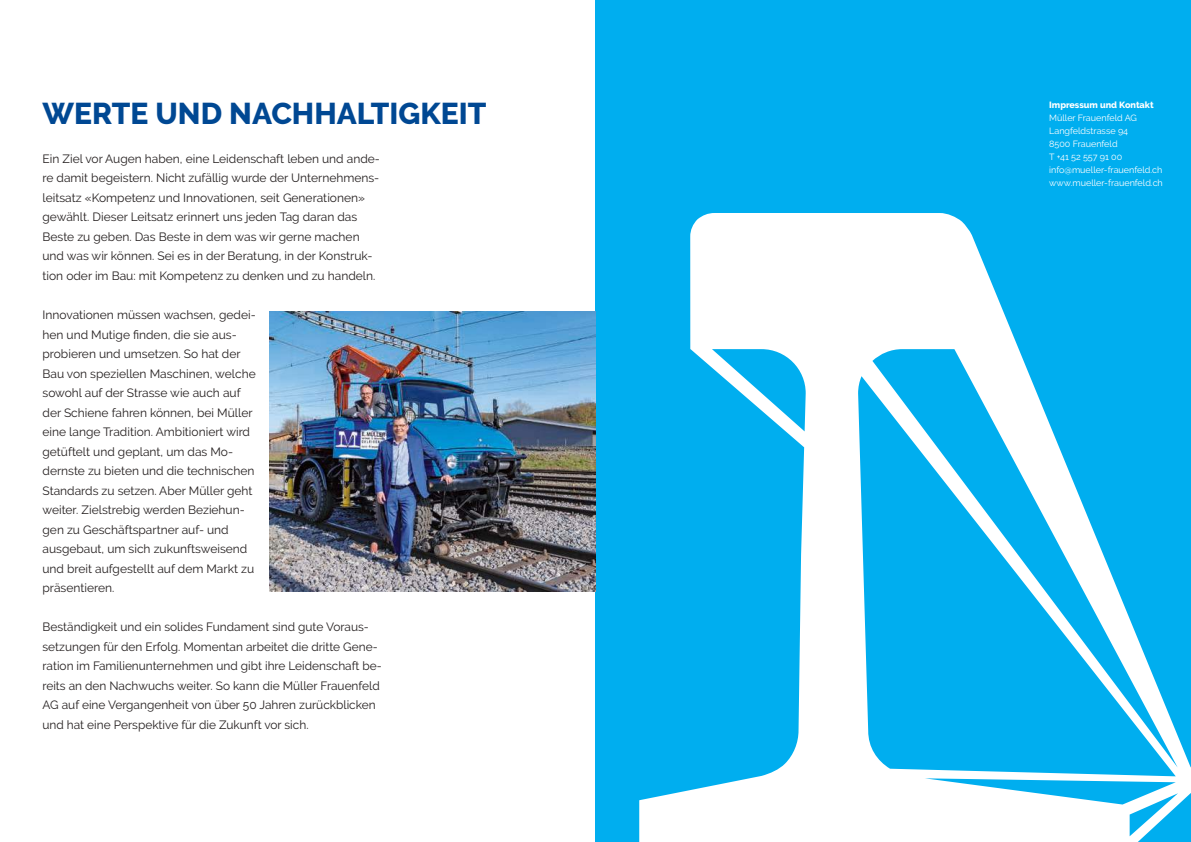
<style>
.page{position:relative;width:1191px;height:842px;background:#fff}
.page>*{position:absolute;margin:0;border:0;box-sizing:border-box;transform-origin:0 0}
.t1{font:800 30px "Raleway";color:#004893}
.t2{font:12px/19.5px "Raleway";color:#241f1f}
.t3{font:9px/13px "Raleway";color:#fff}
.t4{font:800 9px "Raleway";color:#fff}
</style>
<div class="page">
<div style="left:595px;top:0;width:596px;height:842px;background:#00aeef"></div>
<svg style="left:639px;top:213px;width:552px;height:629px"></svg>
<img style="left:269px;top:311px;width:326px;height:281px">
<h1 class="t1" style="left:43px;top:96px;width:445px">WERTE UND NACHHALTIGKEIT</h1>
<p class="t2" style="left:43px;top:149px;width:339px">Ein Ziel vor Augen haben, eine Leidenschaft leben und ande&shy;re damit begeistern. Nicht zufällig wurde der Unternehmens&shy;leitsatz «Kompetenz und Innovationen, seit Generationen» gewählt. Dieser Leitsatz erinnert uns jeden Tag daran das Beste zu geben. Das Beste in dem was wir gerne machen und was wir können. Sei es in der Beratung, in der Konstruk&shy;tion oder im Bau: mit Kompetenz zu denken und zu handeln.</p>
<p class="t2" style="left:43px;top:305px;width:215px">Innovationen müssen wachsen, gedei&shy;hen und Mutige finden, die sie aus&shy;probieren und umsetzen. So hat der Bau von speziellen Maschinen, welche sowohl auf der Strasse wie auch auf der Schiene fahren können, bei Müller eine lange Tradition. Ambitioniert wird getüftelt und geplant, um das Mo&shy;dernste zu bieten und die technischen Standards zu setzen. Aber Müller geht weiter. Zielstrebig werden Beziehun&shy;gen zu Geschäftspartner auf- und ausgebaut, um sich zukunftsweisend und breit aufgestellt auf dem Markt zu präsentieren.</p>
<p class="t2" style="left:43px;top:617px;width:341px">Beständigkeit und ein solides Fundament sind gute Voraus&shy;setzungen für den Erfolg. Momentan arbeitet die dritte Gene&shy;ration im Familienunternehmen und gibt ihre Leidenschaft be&shy;reits an den Nachwuchs weiter. So kann die Müller Frauenfeld AG auf eine Vergangenheit von über 50 Jahren zurückblicken und hat eine Perspektive für die Zukunft vor sich.</p>
<p class="t4" style="left:1049px;top:99px;width:106px">Impressum und Kontakt</p>
<p class="t3" style="left:1049px;top:111px;width:115px">Müller Frauenfeld AG<br>Langfeldstrasse 94<br>8500 Frauenfeld<br>T +41 52 557 91 00 info@mueller-frauenfeld.ch www.mueller-frauenfeld.ch</p>
</div>
